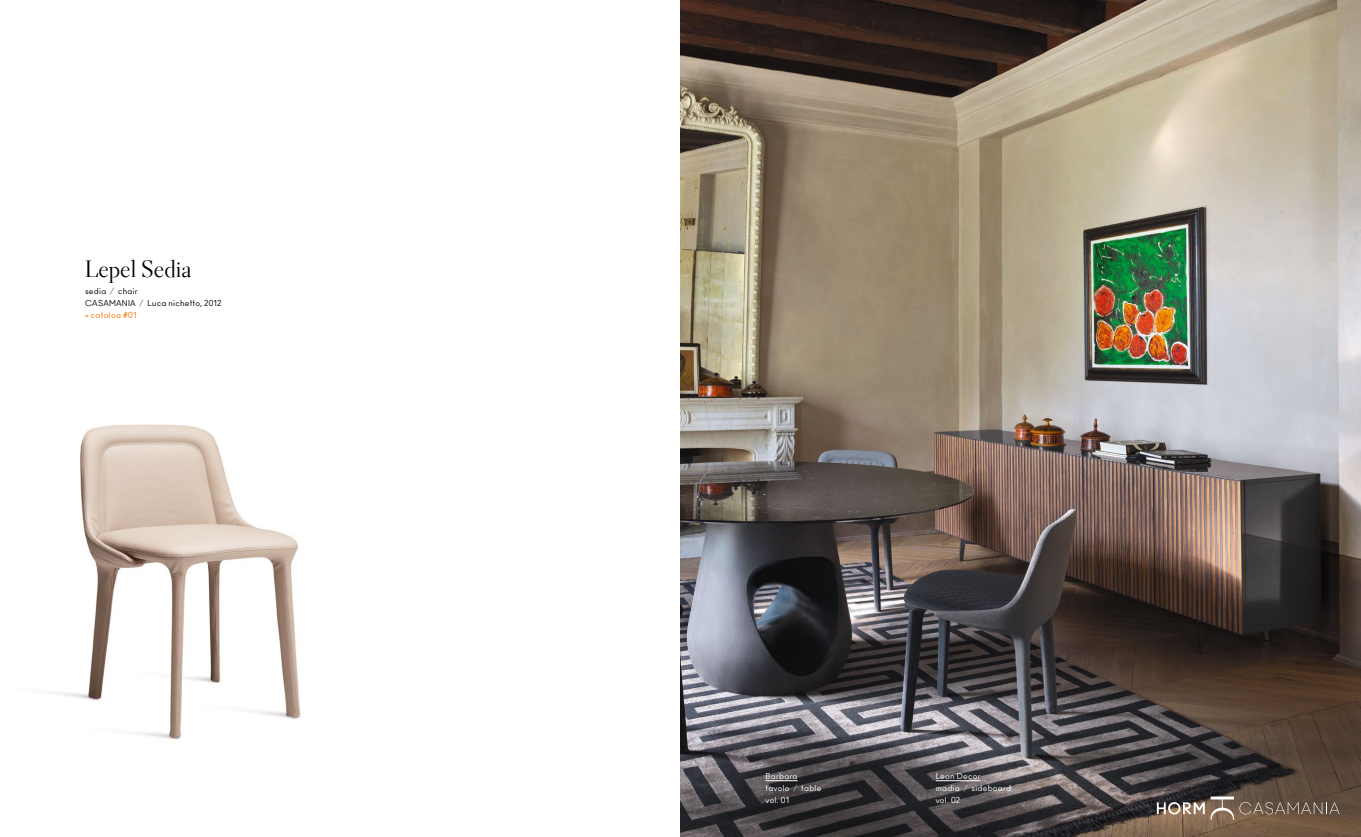
<style>
.page{position:relative;width:1361px;height:837px;background:#fff}
.page>*{position:absolute;margin:0;border:0;box-sizing:border-box;transform-origin:0 0}
.t1{font:24px "Electra LT Display";letter-spacing:.03em;color:#000}
.t2{font:8px/12px "Ano";letter-spacing:.03em;color:#fff}
.t3{font:8px/12px "Ano";letter-spacing:.03em;color:#000}
.s1{font-family:"Ano Half"}
.s2{color:#ee7601}
</style>
<div class="page">
<img style="left:680px;top:0;width:681px;height:836px">
<img style="left:53px;top:424px;width:248px;height:316px">
<hr style="left:765px;top:780px;width:32px;height:1px;background:#fff">
<hr style="left:935px;top:780px;width:45px;height:1px;background:#fff">
<svg style="left:1157px;top:801px;width:47px;height:13px"></svg>
<svg style="left:1210px;top:796px;width:129px;height:23px;background:#796656"></svg>
<h1 class="t1" style="left:85px;top:254px;width:108px">Lepel Sedia</h1>
<p class="t3" style="left:85px;top:285px;width:138px">sedia <span class="s1">/</span> chair<br>CASAMANIA <span class="s1">/</span> Luca nichetto, 2012 <span class="s2">» catalog #01</span></p>
<p class="t2" style="left:765px;top:769px;width:57px">Barbara tavolo <span class="s1">/</span> table vol. 01</p>
<p class="t2" style="left:935px;top:769px;width:77px">Leon Decor<br>madia <span class="s1">/</span> sideboard vol. 02</p>
</div>
